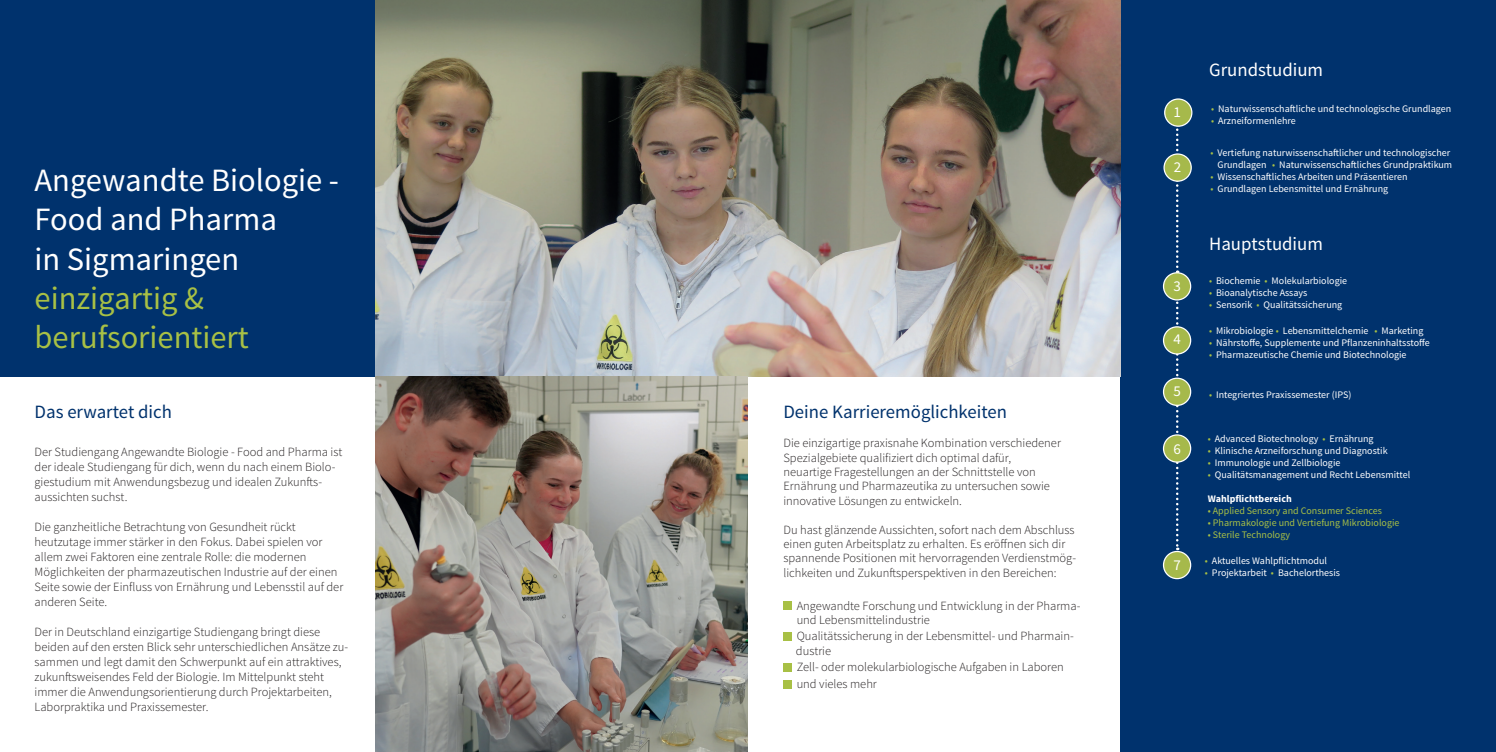
<style>
.page{position:relative;width:1496px;height:752px;background:#fff}
.page>*{position:absolute;margin:0;border:0;box-sizing:border-box;transform-origin:0 0}
.t1{font:32.5px/39px "Source Sans Pro";color:#fff}
.t2{font:32.5px/39px "Source Sans Pro";color:#a8c045}
.t3{font:18.75px "Source Sans Pro";color:#00326d}
.t4{font:18.75px "Source Sans Pro";color:#fff}
.t5{font:15px "Source Sans Pro";color:#fff}
.t6{font:300 12.5px/15px "Source Sans Pro";color:#231f20}
.t7{font:10px/12px "Source Sans Pro";color:#fff;text-align:right}
.t8{font:10px "Source Sans Pro";color:#a8c045}
.t9{font:700 10px "Source Sans Pro";color:#fff}
.s1{color:#a8c045}
</style>
<div class="page">
<div style="left:1120px;top:0;width:375px;height:751px;background:#00326d"></div>
<div style="left:0;top:0;width:376px;height:376px;background:#00326d"></div>
<img style="left:376px;top:0;width:744px;height:376px">
<div style="left:783px;top:601px;width:8px;height:8px;background:#a8c045"></div>
<div style="left:783px;top:631px;width:8px;height:9px;background:#a8c045"></div>
<div style="left:783px;top:662px;width:8px;height:9px;background:#a8c045"></div>
<div style="left:783px;top:679px;width:8px;height:8px;background:#a8c045"></div>
<svg style="left:1175px;top:128px;width:3px;height:422px"></svg>
<div style="left:1164px;top:99px;width:27px;height:27px;background:#a6b94b;border-radius:50%"></div>
<div style="left:1164px;top:98px;width:28px;height:29px;border:1px solid #fff;border-radius:50%"></div>
<div style="left:1164px;top:154px;width:27px;height:27px;background:#a6b94b;border-radius:50%"></div>
<div style="left:1163px;top:153px;width:28px;height:29px;border:1px solid #fff;border-radius:50%"></div>
<div style="left:1163px;top:272px;width:27px;height:28px;background:#a6b94b;border-radius:50%"></div>
<div style="left:1162px;top:272px;width:29px;height:28px;border:1px solid #fff;border-radius:50%"></div>
<div style="left:1163px;top:326px;width:27px;height:28px;background:#a6b94b;border-radius:50%"></div>
<div style="left:1162px;top:326px;width:29px;height:28px;border:1px solid #fff;border-radius:50%"></div>
<div style="left:1163px;top:378px;width:27px;height:27px;background:#a6b94b;border-radius:50%"></div>
<div style="left:1162px;top:377px;width:29px;height:29px;border:1px solid #fff;border-radius:50%"></div>
<div style="left:1163px;top:551px;width:27px;height:27px;background:#a6b94b;border-radius:50%"></div>
<div style="left:1162px;top:550px;width:29px;height:29px;border:1px solid #fff;border-radius:50%"></div>
<div style="left:1163px;top:435px;width:27px;height:27px;background:#a6b94b;border-radius:50%"></div>
<div style="left:1162px;top:434px;width:29px;height:28px;border:1px solid #fff;border-radius:50%"></div>
<img style="left:376px;top:376px;width:372px;height:375px">
<h1 class="t1" style="left:35px;top:162px;width:306px">Angewandte Biologie -<br>Food and Pharma<br>in Sigmaringen</h1>
<h1 class="t2" style="left:35px;top:279px;width:216px">einzigartig &amp; berufsorientiert</h1>
<h2 class="t3" style="left:35px;top:400px;width:139px">Das erwartet dich</h2>
<p class="t6" style="left:35px;top:444px;width:309px">Der Studiengang Angewandte Biologie - Food and Pharma ist der ideale Studiengang für dich, wenn du nach einem Biolo&shy;giestudium mit Anwendungsbezug und idealen Zukunfts&shy;aussichten suchst.</p>
<p class="t6" style="left:35px;top:519px;width:310px">Die ganzheitliche Betrachtung von Gesundheit rückt heutzutage immer stärker in den Fokus. Dabei spielen vor allem zwei Faktoren eine zentrale Rolle: die modernen Möglichkeiten der pharmazeutischen Industrie auf der einen Seite sowie der Einfluss von Ernährung und Lebensstil auf der anderen Seite.</p>
<p class="t6" style="left:35px;top:624px;width:315px">Der in Deutschland einzigartige Studiengang bringt diese beiden auf den ersten Blick sehr unterschiedlichen Ansätze zu&shy;sammen und legt damit den Schwerpunkt auf ein attraktives, zukunftsweisendes Feld der Biologie. Im Mittelpunkt steht immer die Anwendungsorientierung durch Projektarbeiten, Laborpraktika und Praxissemester.</p>
<h2 class="t3" style="left:783px;top:400px;width:225px">Deine Karrieremöglichkeiten</h2>
<p class="t6" style="left:783px;top:435px;width:279px;line-height:14.4px">Die einzigartige praxisnahe Kombination verschiedener Spezialgebiete qualifiziert dich optimal dafür, neuartige Fragestellungen an der Schnittstelle von Ernährung und Pharmazeutika zu untersuchen sowie innovative Lösungen zu entwickeln.</p>
<p class="t6" style="left:783px;top:522px;width:294px;line-height:14.4px">Du hast glänzende Aussichten, sofort nach dem Abschluss einen guten Arbeitsplatz zu erhalten. Es eröffnen sich dir spannende Positionen mit hervorragenden Verdienstmög&shy;lichkeiten und Zukunftsperspektiven in den Bereichen:</p>
<p class="t6" style="left:796px;top:598px;width:285px;line-height:14.4px">Angewandte Forschung und Entwicklung in der Pharma&shy;und Lebensmittelindustrie</p>
<p class="t6" style="left:796px;top:628px;width:279px;line-height:14.4px">Qualitätssicherung in der Lebensmittel- und Pharmain&shy;dustrie</p>
<p class="t6" style="left:796px;top:658px;width:268px;line-height:16.8px">Zell- oder molekularbiologische Aufgaben in Laboren und vieles mehr</p>
<h2 class="t4" style="left:1209px;top:58px;width:115px">Grundstudium</h2>
<p class="t5" style="left:1173px;top:103px;width:9px">1</p>
<p class="t7" style="left:1210px;top:103px;width:242px"><span class="s1">•</span> Naturwissenschaftliche und technologische Grundlagen</p>
<p class="t7" style="left:1210px;top:115px;width:86px"><span class="s1">•</span> Arzneiformenlehre</p>
<p class="t5" style="left:1173px;top:158px;width:9px">2</p>
<p class="t7" style="left:1210px;top:147px;width:243px"><span class="s1">•</span> Vertiefung naturwissenschaftlicher und technologischer<br>Grundlagen <span class="s1">•</span> Naturwissenschaftliches Grundpraktikum</p>
<p class="t7" style="left:1210px;top:171px;width:199px"><span class="s1">•</span> Wissenschaftliches Arbeiten und Präsentieren</p>
<p class="t7" style="left:1210px;top:183px;width:179px"><span class="s1">•</span> Grundlagen Lebensmittel und Ernährung</p>
<h2 class="t4" style="left:1209px;top:232px;width:115px">Hauptstudium</h2>
<p class="t5" style="left:1173px;top:276px;width:9px">3</p>
<p class="t7" style="left:1208px;top:274px;width:140px"><span class="s1">•</span> Biochemie <span class="s1">•</span> Molekularbiologie</p>
<p class="t7" style="left:1208px;top:286px;width:100px"><span class="s1">•</span> Bioanalytische Assays</p>
<p class="t7" style="left:1208px;top:298px;width:135px"><span class="s1">•</span> Sensorik <span class="s1">•</span> Qualitätssicherung</p>
<p class="t5" style="left:1173px;top:329px;width:9px">4</p>
<p class="t7" style="left:1208px;top:325px;width:216px"><span class="s1">•</span> Mikrobiologie <span class="s1">•</span> Lebensmittelchemie <span class="s1">•</span> Marketing</p>
<p class="t7" style="left:1208px;top:337px;width:222px"><span class="s1">•</span> Nährstoffe, Supplemente und Pflanzeninhaltsstoffe</p>
<p class="t7" style="left:1208px;top:349px;width:199px"><span class="s1">•</span> Pharmazeutische Chemie und Biotechnologie</p>
<p class="t5" style="left:1173px;top:382px;width:9px">5</p>
<p class="t7" style="left:1208px;top:388px;width:144px"><span class="s1">•</span> Integriertes Praxissemester (IPS)</p>
<p class="t5" style="left:1173px;top:439px;width:9px">6</p>
<p class="t7" style="left:1207px;top:432px;width:167px"><span class="s1">•</span> Advanced Biotechnology <span class="s1">•</span> Ernährung</p>
<p class="t7" style="left:1207px;top:444px;width:181px"><span class="s1">•</span> Klinische Arzneiforschung und Diagnostik</p>
<p class="t7" style="left:1207px;top:456px;width:134px"><span class="s1">•</span> Immunologie und Zellbiologie</p>
<p class="t7" style="left:1207px;top:468px;width:204px"><span class="s1">•</span> Qualitätsmanagement und Recht Lebensmittel</p>
<p class="t9" style="left:1207px;top:491px;width:85px">Wahlpflichtbereich</p>
<p class="t8" style="left:1207px;top:504px;width:176px">• Applied Sensory and Consumer Sciences</p>
<p class="t8" style="left:1207px;top:516px;width:193px">• Pharmakologie und Vertiefung Mikrobiologie</p>
<p class="t8" style="left:1207px;top:528px;width:84px">• Sterile Technology</p>
<p class="t5" style="left:1173px;top:555px;width:9px">7</p>
<p class="t7" style="left:1204px;top:554px;width:124px"><span class="s1">•</span> Aktuelles Wahlpflichtmodul</p>
<p class="t7" style="left:1204px;top:566px;width:137px"><span class="s1">•</span> Projektarbeit <span class="s1">•</span> Bachelorthesis</p>
</div>
